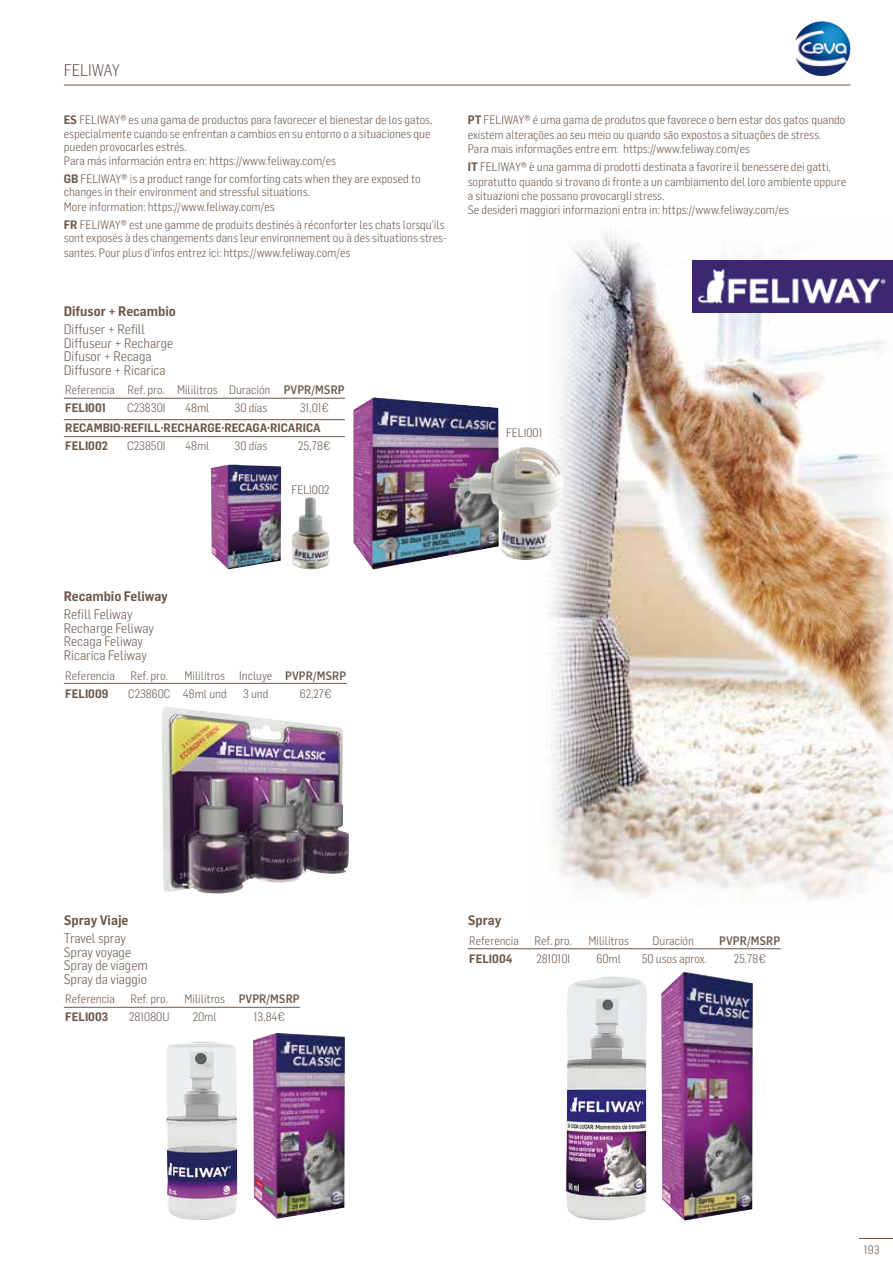
<style>
.page{position:relative;width:893px;height:1263px;background:#fff}
.page>*{position:absolute;margin:0;border:0;box-sizing:border-box;transform-origin:0 0}
.t1{font:300 16.5px "Flama Semicondensed";color:#6a5648}
.t2{font:300 13.5px/13.5px "Flama Semicondensed";color:#6a5648}
.t3{font:600 13.5px "Flama Semicondensed";color:#6a5648}
.t4{font:300 12px/14px "Flama Semicondensed";color:#6a5648}
.t5{font:600 12px/18px "Flama Semicondensed";color:#6a5648}
.t6{font:500 12px "Flama Semicondensed";color:#6a5648}
.s1{font-weight:600}
.s2{font-weight:500}
</style>
<div class="page">
<hr style="left:64px;top:85px;width:786px;height:1px;background:#6a5648">
<hr style="left:859px;top:1238px;width:34px;height:1px;background:#6a5648">
<img style="left:547px;top:229px;width:346px;height:670px">
<img style="left:795px;top:21px;width:26px;height:45px">
<img style="left:166px;top:1041px;width:72px;height:179px">
<img style="left:253px;top:1033px;width:92px;height:186px">
<img style="left:661px;top:971px;width:92px;height:249px">
<img style="left:565px;top:976px;width:82px;height:245px">
<hr style="left:64px;top:419px;width:281px;height:1px;background:#6a5648">
<hr style="left:64px;top:436px;width:281px;height:1px;background:#6a5648">
<hr style="left:64px;top:398px;width:281px;height:1px;background:#6a5648">
<hr style="left:64px;top:1007px;width:236px;height:1px;background:#6a5648">
<hr style="left:468px;top:948px;width:313px;height:1px;background:#6a5648">
<hr style="left:64px;top:683px;width:283px;height:1px;background:#6a5648">
<img style="left:211px;top:465px;width:70px;height:104px">
<img style="left:291px;top:497px;width:39px;height:72px">
<img style="left:353px;top:397px;width:211px;height:172px">
<img style="left:162px;top:707px;width:187px;height:186px">
<img style="left:692px;top:261px;width:201px;height:51px">
<h1 class="t1" style="left:64px;top:60px;width:58px">FELIWAY</h1>
<p class="t4" style="left:64px;top:113px;width:370px;line-height:13.5px"><span class="s1">ES</span> FELIWAY® es una gama de productos para favorecer el bienestar de los gatos, especialmente cuando se enfrentan a cambios en su entorno o a situaciones que pueden provocarles estrés.<br>Para más información entra en: https://www.feliway.com/es</p>
<p class="t4" style="left:64px;top:171px;width:358px"><span class="s1">GB</span> FELIWAY® is a product range for comforting cats when they are exposed to changes in their environment and stressful situations.<br>More information: https://www.feliway.com/es</p>
<p class="t4" style="left:64px;top:217px;width:384px"><span class="s1">FR</span> FELIWAY® est une gamme de produits destinés à réconforter les chats lorsqu’ils sont exposés à des changements dans leur environnement ou à des situations stres&shy;santes. Pour plus d’infos entrez ici: https://www.feliway.com/es</p>
<p class="t3" style="left:64px;top:302px;width:114px">Difusor + Recambio</p>
<p class="t2" style="left:64px;top:322px;width:111px">Diffuser + Refill<br>Diffuseur + Recharge<br>Difusor + Recaga<br>Diffusore + Ricarica</p>
<p class="t4" style="left:65px;top:381px;width:281px;line-height:18px">Referencia Ref. pro. Mililitros Duración <span class="s2">PVPR/MSRP<br></span><span class="s1">FELI001</span></p>
<p class="t4" style="left:127px;top:401px;width:40px">C23830I</p>
<p class="t4" style="left:185px;top:401px;width:26px">48ml</p>
<p class="t4" style="left:234px;top:401px;width:34px">30 días</p>
<p class="t4" style="left:300px;top:401px;width:31px">31,01€</p>
<p class="t5" style="left:65px;top:418px;width:257px">RECAMBIO·REFILL·RECHARGE·RECAGA·RICARICA<br>FELI002</p>
<p class="t4" style="left:127px;top:438px;width:40px">C23850I</p>
<p class="t4" style="left:185px;top:438px;width:26px">48ml</p>
<p class="t4" style="left:234px;top:438px;width:34px">30 días</p>
<p class="t4" style="left:298px;top:438px;width:34px">25,78€</p>
<p class="t4" style="left:292px;top:482px;width:40px">FELI002</p>
<p class="t4" style="left:468px;top:112px;width:379px;line-height:14.4px"><span class="s1">PT</span> FELIWAY® é uma gama de produtos que favorece o bem estar dos gatos quando existem alterações ao seu meio ou quando são expostos a situações de stress.<br>Para mais informações entre em: https://www.feliway.com/es</p>
<p class="t4" style="left:468px;top:159px;width:380px"><span class="s1">IT</span> FELIWAY® è una gamma di prodotti destinata a favorire il benessere dei gatti, sopratutto quando si trovano di fronte a un cambiamento del loro ambiente oppure a situazioni che possano provocargli stress.<br>Se desideri maggiori informazioni entra in: https://www.feliway.com/es</p>
<p class="t4" style="left:506px;top:425px;width:38px">FELI001</p>
<p class="t3" style="left:64px;top:587px;width:106px">Recambio Feliway</p>
<p class="t2" style="left:64px;top:607px;width:92px">Refill Feliway<br>Recharge Feliway<br>Recaga Feliway<br>Ricarica Feliway</p>
<p class="t4" style="left:65px;top:668px;width:51px">Referencia</p>
<p class="t4" style="left:131px;top:668px;width:39px">Ref. pro.</p>
<p class="t4" style="left:184px;top:668px;width:163px">Mililitros Incluye <span class="s2">PVPR/MSRP</span></p>
<p class="t5" style="left:65px;top:684px;width:45px">FELI009</p>
<p class="t4" style="left:128px;top:686px;width:100px">C23860C 48ml und</p>
<p class="t4" style="left:243px;top:686px;width:27px">3 und</p>
<p class="t4" style="left:300px;top:686px;width:33px">62,27€</p>
<p class="t3" style="left:64px;top:911px;width:66px">Spray Viaje</p>
<p class="t2" style="left:64px;top:931px;width:86px">Travel spray<br>Spray voyage<br>Spray de viagem<br>Spray da viaggio</p>
<p class="t4" style="left:65px;top:992px;width:51px">Referencia</p>
<p class="t4" style="left:131px;top:992px;width:39px">Ref. pro.</p>
<p class="t4" style="left:184px;top:992px;width:117px">Mililitros <span class="s2">PVPR/MSRP</span></p>
<p class="t5" style="left:65px;top:1008px;width:44px">FELI003</p>
<p class="t4" style="left:129px;top:1010px;width:42px">281080U</p>
<p class="t4" style="left:193px;top:1010px;width:25px">20ml</p>
<p class="t4" style="left:254px;top:1010px;width:33px">13,84€</p>
<p class="t3" style="left:468px;top:911px;width:35px">Spray</p>
<p class="t4" style="left:469px;top:933px;width:51px">Referencia</p>
<p class="t4" style="left:534px;top:933px;width:39px">Ref. pro.</p>
<p class="t4" style="left:588px;top:933px;width:42px">Mililitros</p>
<p class="t4" style="left:653px;top:933px;width:43px">Duración</p>
<p class="t6" style="left:719px;top:933px;width:63px">PVPR/MSRP</p>
<p class="t5" style="left:469px;top:949px;width:45px">FELI004</p>
<p class="t4" style="left:536px;top:951px;width:35px">281010I</p>
<p class="t4" style="left:596px;top:951px;width:26px">60ml</p>
<p class="t4" style="left:642px;top:951px;width:67px">50 usos aprox.</p>
<p class="t4" style="left:734px;top:951px;width:34px">25,78€</p>
<p class="t4" style="left:864px;top:1242px;width:17px">193</p>
</div>
